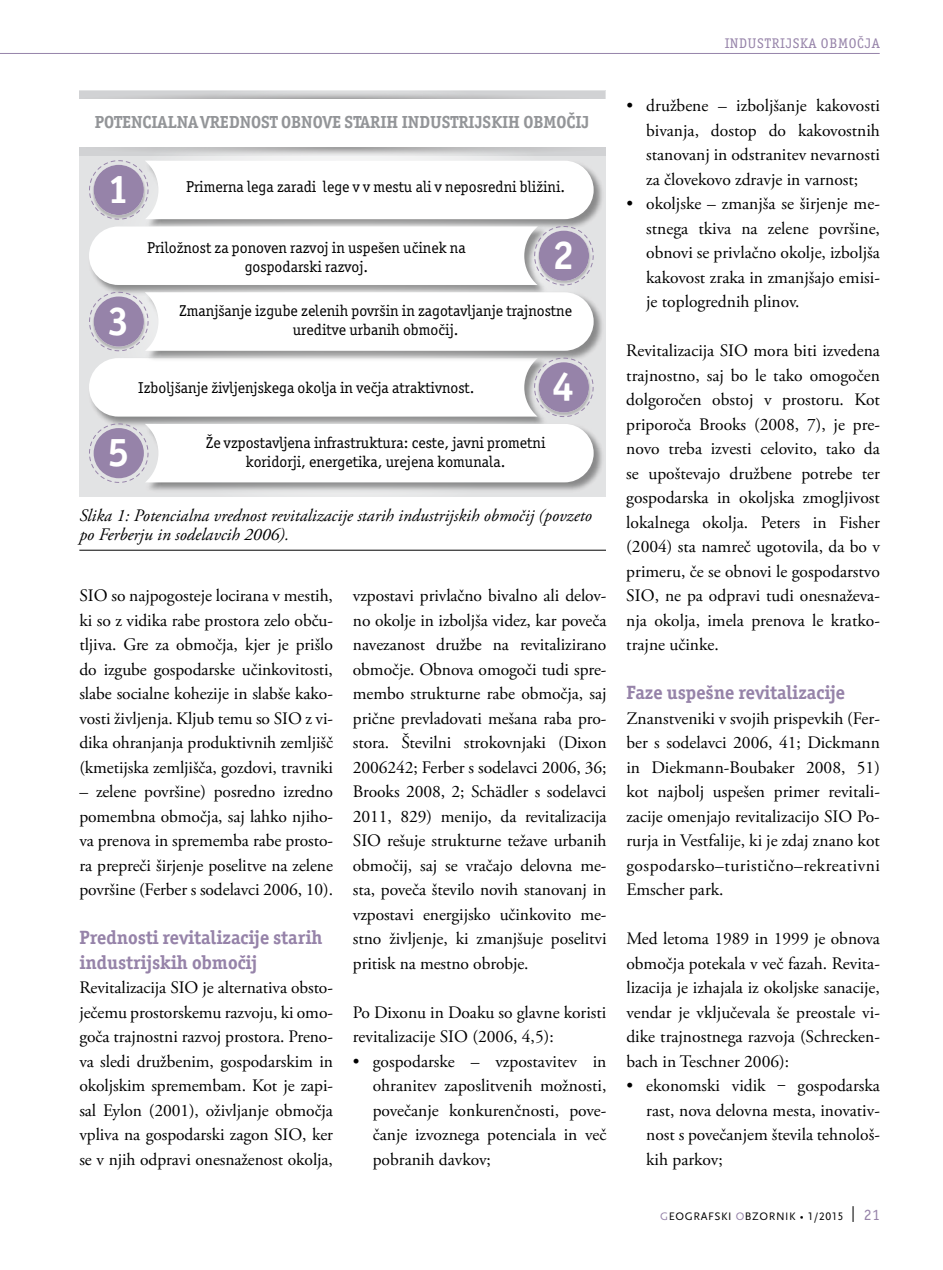
<style>
.page{position:relative;width:943px;height:1270px;background:#fff}
.page>*{position:absolute;margin:0;border:0;box-sizing:border-box;transform-origin:0 0}
.t1{font:700 40.25px "Officina Ser Itc TEE";color:#fff}
.t2{font:700 19.25px/24.5px "Officina Ser Itc TEE";color:#9683a9}
.t3{font:17.5px/24.5px "Adobe Garamond Pro";color:#000;text-align:justify}
.t4{font:italic 17.5px/19.2px "Adobe Garamond Pro";color:#000}
.t5{font:700 17.5px "Officina Ser Itc TEE";color:#939598}
.t6{font:15.75px/19.2px "Officina Ser Itc TEE";color:#000;text-align:center}
.t7{font:14px "Officina Ser Itc TEE";letter-spacing:.05em;color:#9683a9}
.t8{font:11.38px "AE Scala Sans";letter-spacing:.05em;color:#000}
.s1{color:#9683a9}
.s2{font-family:"AE Scala Sans SC"}
.s3{font-family:"Officina Ser Itc TEE";font-size:15.75px;color:#9683a9}
</style>
<div class="page">
<hr style="left:0;top:53px;width:879px;height:1px;background:#9683a9">
<hr style="left:79px;top:550px;width:527px;height:1px;background:#000">
<svg style="left:80px;top:90px;width:525px;height:407px;background:#d9d9da"></svg>
<svg style="left:80px;top:91px;width:524px;height:9px;background:#d0d0d2"></svg>
<div style="left:80px;top:100px;width:525px;height:47px;background:#fff"></div>
<svg style="left:80px;top:147px;width:525px;height:73px"></svg>
<img style="left:101px;top:224px;width:449px;height:68px">
<img style="left:101px;top:417px;width:443px;height:6px">
<img style="left:142px;top:290px;width:460px;height:68px">
<svg style="left:89px;top:292px;width:504px;height:59px"></svg>
<img style="left:142px;top:421px;width:460px;height:69px">
<svg style="left:89px;top:423px;width:504px;height:60px"></svg>
<svg style="left:89px;top:226px;width:504px;height:59px"></svg>
<svg style="left:89px;top:358px;width:504px;height:59px"></svg>
<p class="t7" style="left:724px;top:35px;width:156px">INDUSTRIJSKA OBMOČJA</p>
<p class="t5" style="left:95px;top:111px;width:496px">POTENCIALNAVREDNOST OBNOVE STARIH INDUSTRIJSKIH OBMOČIJ</p>
<h1 class="t1" style="left:107px;top:165px;width:23px">1</h1>
<p class="t6" style="left:186px;top:178px;width:380px">Primerna lega zaradi lege v v mestu ali v neposredni bližini.</p>
<h1 class="t1" style="left:107px;top:296px;width:23px">3</h1>
<p class="t6" style="left:147px;top:238px;width:320px">Priložnost za ponoven razvoj in uspešen učinek na gospodarski razvoj.</p>
<h1 class="t1" style="left:552px;top:230px;width:23px">2</h1>
<p class="t6" style="left:179px;top:301px;width:394px">Zmanjšanje izgube zelenih površin in zagotavljanje trajnostne ureditve urbanih območij.</p>
<p class="t6" style="left:138px;top:378px;width:338px">Izboljšanje življenjskega okolja in večja atraktivnost.</p>
<h1 class="t1" style="left:552px;top:362px;width:23px">4</h1>
<h1 class="t1" style="left:107px;top:428px;width:23px">5</h1>
<p class="t6" style="left:206px;top:433px;width:341px">Že vzpostavljena infrastruktura: ceste, javni prometni koridorji, energetika, urejena komunala.</p>
<p class="t4" style="left:79px;top:506px;width:514px">Slika 1: Potencialna vrednost revitalizacije starih industrijskih območij (povzeto po Ferberju in sodelavcih 2006).</p>
<p class="t3" style="left:79px;top:584px;width:255px">SIO so najpogosteje locirana v mestih, ki so z vidika rabe prostora zelo obču&shy;tljiva. Gre za območja, kjer je prišlo do izgube gospodarske učinkovitosti, slabe socialne kohezije in slabše kako&shy;vosti življenja. Kljub temu so SIO z vi&shy;dika ohranjanja produktivnih zemljišč (kmetijska zemljišča, gozdovi, travniki</p>
<p class="t3" style="left:79px;top:780px;width:255px">– zelene površine) posredno izredno pomembna območja, saj lahko njiho&shy;va prenova in sprememba rabe prosto&shy;ra prepreči širjenje poselitve na zelene površine (Ferber s sodelavci 2006, 10).</p>
<p class="t2" style="left:79px;top:925px;width:244px">Prednosti revitalizacije starih industrijskih območij</p>
<p class="t3" style="left:79px;top:976px;width:255px">Revitalizacija SIO je alternativa obsto&shy;ječemu prostorskemu razvoju, ki omo&shy;goča trajnostni razvoj prostora. Preno&shy;va sledi družbenim, gospodarskim in okoljskim spremembam. Kot je zapi&shy;sal Eylon (2001), oživljanje območja vpliva na gospodarski zagon SIO, ker se v njih odpravi onesnaženost okolja,</p>
<p class="t3" style="left:353px;top:584px;width:255px">vzpostavi privlačno bivalno ali delov&shy;no okolje in izboljša videz, kar poveča navezanost družbe na revitalizirano območje. Obnova omogoči tudi spre&shy;membo strukturne rabe območja, saj prične prevladovati mešana raba pro&shy;stora. Številni strokovnjaki (Dixon 2006242; Ferber s sodelavci 2006, 36; Brooks 2008, 2; Schädler s sodelavci 2011, 829) menijo, da revitalizacija SIO rešuje strukturne težave urbanih območij, saj se vračajo delovna me&shy;sta, poveča število novih stanovanj in vzpostavi energijsko učinkovito me&shy;stno življenje, ki zmanjšuje poselitvi pritisk na mestno obrobje.</p>
<p class="t3" style="left:353px;top:1001px;width:255px">Po Dixonu in Doaku so glavne koristi revitalizacije SIO (2006, 4,5):</p>
<p class="t3" style="left:373px;top:1050px;width:235px;text-indent:-20px">• gospodarske – vzpostavitev in ohranitev zaposlitvenih možnosti, povečanje konkurenčnosti, pove&shy;čanje izvoznega potenciala in več pobranih davkov;</p>
<p class="t3" style="left:646px;top:94px;width:235px;text-indent:-20px">• družbene – izboljšanje kakovosti bivanja, dostop do kakovostnih stanovanj in odstranitev nevarnosti za človekovo zdravje in varnost;</p>
<p class="t3" style="left:646px;top:192px;width:235px;text-indent:-20px">• okoljske – zmanjša se širjenje me&shy;stnega tkiva na zelene površine, obnovi se privlačno okolje, izboljša kakovost zraka in zmanjšajo emisi&shy;je toplogrednih plinov.</p>
<p class="t3" style="left:626px;top:339px;width:255px">Revitalizacija SIO mora biti izvedena trajnostno, saj bo le tako omogočen dolgoročen obstoj v prostoru. Kot priporoča Brooks (2008, 7), je pre&shy;novo treba izvesti celovito, tako da se upoštevajo družbene potrebe ter gospodarska in okoljska zmogljivost lokalnega okolja. Peters in Fisher (2004) sta namreč ugotovila, da bo v primeru, če se obnovi le gospodarstvo SIO, ne pa odpravi tudi onesnaževa&shy;nja okolja, imela prenova le kratko&shy;trajne učinke.</p>
<p class="t2" style="left:626px;top:680px;width:220px">Faze uspešne revitalizacije</p>
<p class="t3" style="left:626px;top:707px;width:255px">Znanstveniki v svojih prispevkih (Fer&shy;ber s sodelavci 2006, 41; Dickmann in Diekmann-Boubaker 2008, 51) kot najbolj uspešen primer revitali&shy;zacije omenjajo revitalizacijo SIO Po&shy;rurja in Vestfalije, ki je zdaj znano kot gospodarsko–turistično–rekreativni Emscher park.</p>
<p class="t3" style="left:626px;top:927px;width:255px">Med letoma 1989 in 1999 je obnova območja potekala v več fazah. Revita&shy;lizacija je izhajala iz okoljske sanacije, vendar je vključevala še preostale vi&shy;dike trajnostnega razvoja (Schrecken&shy;bach in Teschner 2006):</p>
<p class="t3" style="left:646px;top:1074px;width:235px;text-indent:-20px">• ekonomski vidik ‒ gospodarska rast, nova delovna mesta, inovativ&shy;nost s povečanjem števila tehnološ&shy;kih parkov;</p>
<p class="t8" style="left:660px;top:1210px;width:221px"><span class="s1">G</span>EOGRAFSKI <span class="s1">O</span>BZORNIK • <span class="s2">1/2015</span> <sup>|</sup> <span class="s3">21</span></p>
</div>
